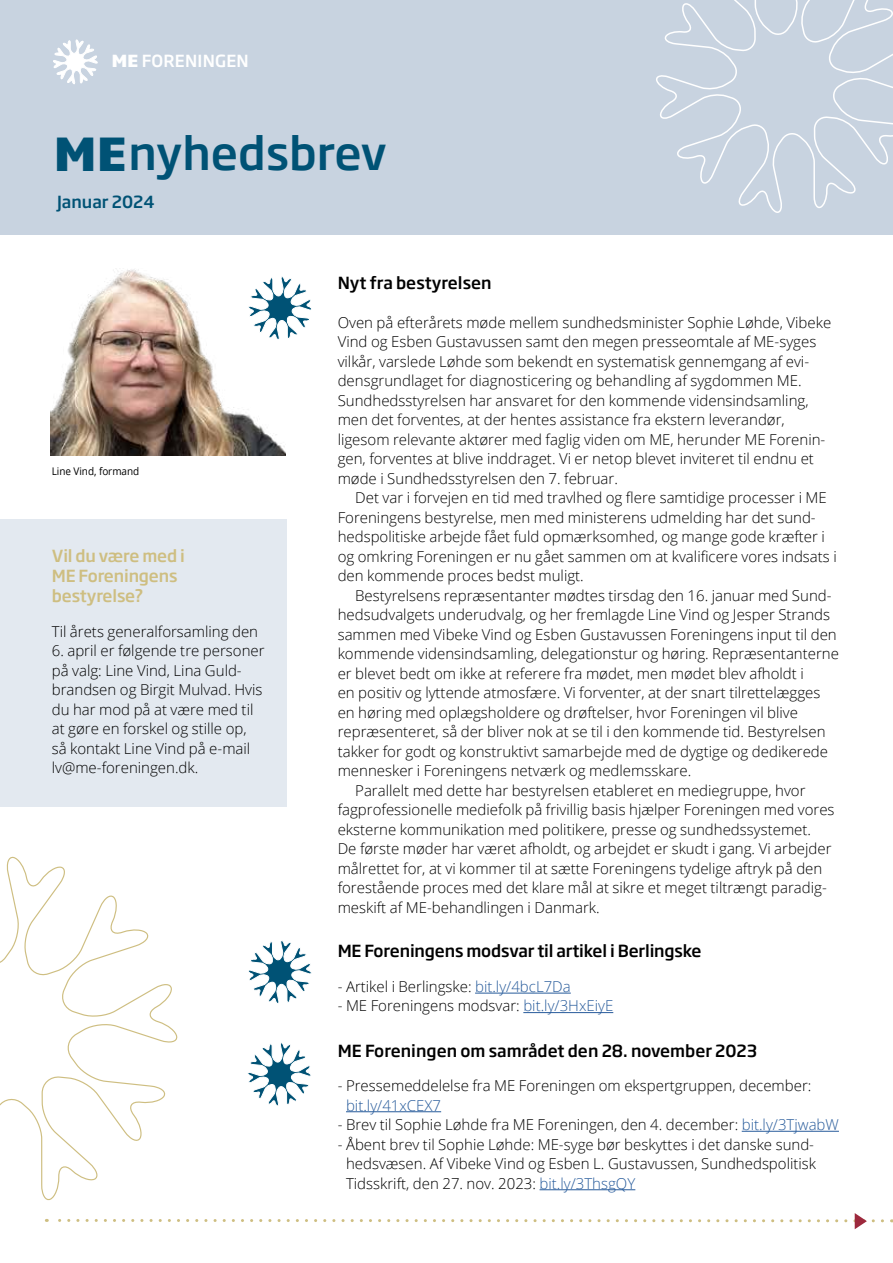
<style>
.page{position:relative;width:893px;height:1263px;background:#fff}
.page>*{position:absolute;margin:0;border:0;box-sizing:border-box;transform-origin:0 0}
.t1{font:500 45px "Soho Gothic Pro";color:#005275}
.t2{font:500 16.5px "Soho Gothic Pro";letter-spacing:-.01em;color:#000}
.t3{font:500 16.5px/20.2px "Soho Gothic Pro";letter-spacing:-.01em;color:#cebe81}
.t4{font:500 16.5px "Soho Gothic Pro";letter-spacing:.015em;color:#fff}
.t5{font:500 16.5px "Soho Gothic Pro";color:#005275}
.t6{font:300 15px/19.5px "Open Sans";color:#000}
.t7{font:300 15px "Open Sans";color:#275b9b}
.t8{font:10.5px "Open Sans";letter-spacing:-.005em;color:#000;scale:.95 1}
.s1{font-weight:800}
.s2{color:#275b9b}
</style>
<div class="page">
<div style="left:0;top:519px;width:286px;height:288px;background:#e3e9f0"></div>
<div style="left:0;top:0;width:893px;height:234px;background:#c8d3e0"></div>
<svg style="left:656px;top:0;width:237px;height:213px"></svg>
<svg style="left:46px;top:1213px;width:836px;height:16px"></svg>
<svg style="left:53px;top:40px;width:45px;height:44px"></svg>
<svg style="left:0;top:856px;width:177px;height:345px"></svg>
<img style="left:51px;top:269px;width:235px;height:187px">
<svg style="left:248px;top:1042px;width:63px;height:64px"></svg>
<hr style="left:346px;top:1111px;width:95px;height:1px;background:#275b9b">
<hr style="left:742px;top:1131px;width:97px;height:1px;background:#275b9b">
<hr style="left:540px;top:1189px;width:95px;height:1px;background:#275b9b">
<svg style="left:248px;top:940px;width:64px;height:63px"></svg>
<hr style="left:475px;top:993px;width:96px;height:1px;background:#275b9b">
<hr style="left:523px;top:1012px;width:90px;height:1px;background:#275b9b">
<svg style="left:248px;top:276px;width:64px;height:64px"></svg>
<p class="t4" style="left:112px;top:48px;width:139px"><span class="s1">ME</span> FORENINGEN</p>
<h1 class="t1" style="left:54px;top:118px;width:334px"><span class="s1">ME</span>nyhedsbrev</h1>
<p class="t5" style="left:57px;top:189px;width:99px">Januar 2024</p>
<p class="t8" style="left:52px;top:464px;width:94px">Line Vind, formand</p>
<p class="t3" style="left:52px;top:544px;width:135px">Vil du være med i<br>ME Foreningens bestyrelse?</p>
<p class="t6" style="left:52px;top:621px;width:208px">Til årets generalforsamling den</p>
<p class="t6" style="left:52px;top:640px;width:214px">6. april er følgende tre personer på valg: Line Vind, Lina Guld&shy;brandsen og Birgit Mulvad. Hvis du har mod på at være med til at gøre en forskel og stille op, så kontakt Line Vind på e-mail lv@me-foreningen.dk.</p>
<p class="t2" style="left:338px;top:270px;width:155px">Nyt fra bestyrelsen</p>
<p class="t6" style="left:338px;top:312px;width:495px">Oven på efterårets møde mellem sundhedsminister Sophie Løhde, Vibeke Vind og Esben Gustavussen samt den megen presseomtale af ME-syges vilkår, varslede Løhde som bekendt en systematisk gennemgang af evi&shy;densgrundlaget for diagnosticering og behandling af sygdommen ME.<br>Sundhedsstyrelsen har ansvaret for den kommende vidensindsamling, men det forventes, at der hentes assistance fra ekstern leverandør, ligesom relevante aktører med faglig viden om ME, herunder ME Forenin&shy;gen, forventes at blive inddraget. Vi er netop blevet inviteret til endnu et møde i Sundhedsstyrelsen den 7. februar.</p>
<p class="t6" style="left:338px;top:488px;width:501px;text-indent:18px">Det var i forvejen en tid med travlhed og flere samtidige processer i ME Foreningens bestyrelse, men med ministerens udmelding har det sund&shy;hedspolitiske arbejde fået fuld opmærksomhed, og mange gode kræfter i og omkring Foreningen er nu gået sammen om at kvalificere vores indsats i den kommende proces bedst muligt.</p>
<p class="t6" style="left:355px;top:585px;width:478px">Bestyrelsens repræsentanter mødtes tirsdag den 16. januar med Sund-</p>
<p class="t6" style="left:338px;top:605px;width:494px">hedsudvalgets underudvalg, og her fremlagde Line Vind og Jesper Strands</p>
<p class="t6" style="left:338px;top:624px;width:501px">sammen med Vibeke Vind og Esben Gustavussen Foreningens input til den</p>
<p class="t6" style="left:338px;top:644px;width:503px">kommende vidensindsamling, delegationstur og høring. Repræsentanterne</p>
<p class="t6" style="left:338px;top:663px;width:468px">er blevet bedt om ikke at referere fra mødet, men mødet blev afholdt i</p>
<p class="t6" style="left:338px;top:683px;width:484px">en positiv og lyttende atmosfære. Vi forventer, at der snart tilrettelægges</p>
<p class="t6" style="left:338px;top:702px;width:462px">en høring med oplægsholdere og drøftelser, hvor Foreningen vil blive</p>
<p class="t6" style="left:338px;top:722px;width:489px">repræsenteret, så der bliver nok at se til i den kommende tid. Bestyrelsen</p>
<p class="t6" style="left:338px;top:741px;width:492px">takker for godt og konstruktivt samarbejde med de dygtige og dedikerede</p>
<p class="t6" style="left:338px;top:761px;width:355px">mennesker i Foreningens netværk og medlemsskare.</p>
<p class="t6" style="left:355px;top:780px;width:452px">Parallelt med dette har bestyrelsen etableret en mediegruppe, hvor</p>
<p class="t6" style="left:338px;top:800px;width:498px">fagprofessionelle mediefolk på frivillig basis hjælper Foreningen med vores</p>
<p class="t6" style="left:338px;top:819px;width:475px">eksterne kommunikation med politikere, presse og sundhedssystemet.</p>
<p class="t6" style="left:338px;top:839px;width:495px">De første møder har været afholdt, og arbejdet er skudt i gang. Vi arbejder</p>
<p class="t6" style="left:338px;top:858px;width:486px">målrettet for, at vi kommer til at sætte Foreningens tydelige aftryk på den</p>
<p class="t6" style="left:338px;top:878px;width:491px">forestående proces med det klare mål at sikre et meget tiltrængt paradig-</p>
<p class="t6" style="left:338px;top:897px;width:264px">meskift af ME-behandlingen i Danmark.</p>
<p class="t2" style="left:338px;top:938px;width:365px">ME Foreningens modsvar til artikel i Berlingske</p>
<p class="t6" style="left:338px;top:976px;width:235px">- Artikel i Berlingske: <span class="s2">bit.ly/4bcL7Da</span></p>
<p class="t6" style="left:338px;top:996px;width:277px">- ME Foreningens modsvar: <span class="s2">bit.ly/3HxEiyE</span></p>
<p class="t2" style="left:338px;top:1037px;width:421px">ME Foreningen om samrådet den 28. november 2023</p>
<p class="t6" style="left:338px;top:1075px;width:475px">- Pressemeddelelse fra ME Foreningen om ekspertgruppen, december:</p>
<p class="t7" style="left:346px;top:1095px;width:97px">bit.ly/41xCEX7</p>
<p class="t6" style="left:338px;top:1114px;width:503px">- Brev til Sophie Løhde fra ME Foreningen, den 4. december: <span class="s2">bit.ly/3TjwabW</span></p>
<p class="t6" style="left:346px;top:1134px;width:472px;text-indent:-8px">- Åbent brev til Sophie Løhde: ME-syge bør beskyttes i det danske sund&shy;hedsvæsen. Af Vibeke Vind og Esben L. Gustavussen, Sundhedspolitisk<br>Tidsskrift, den 27. nov. 2023: <span class="s2">bit.ly/3ThsgQY</span></p>
</div>
